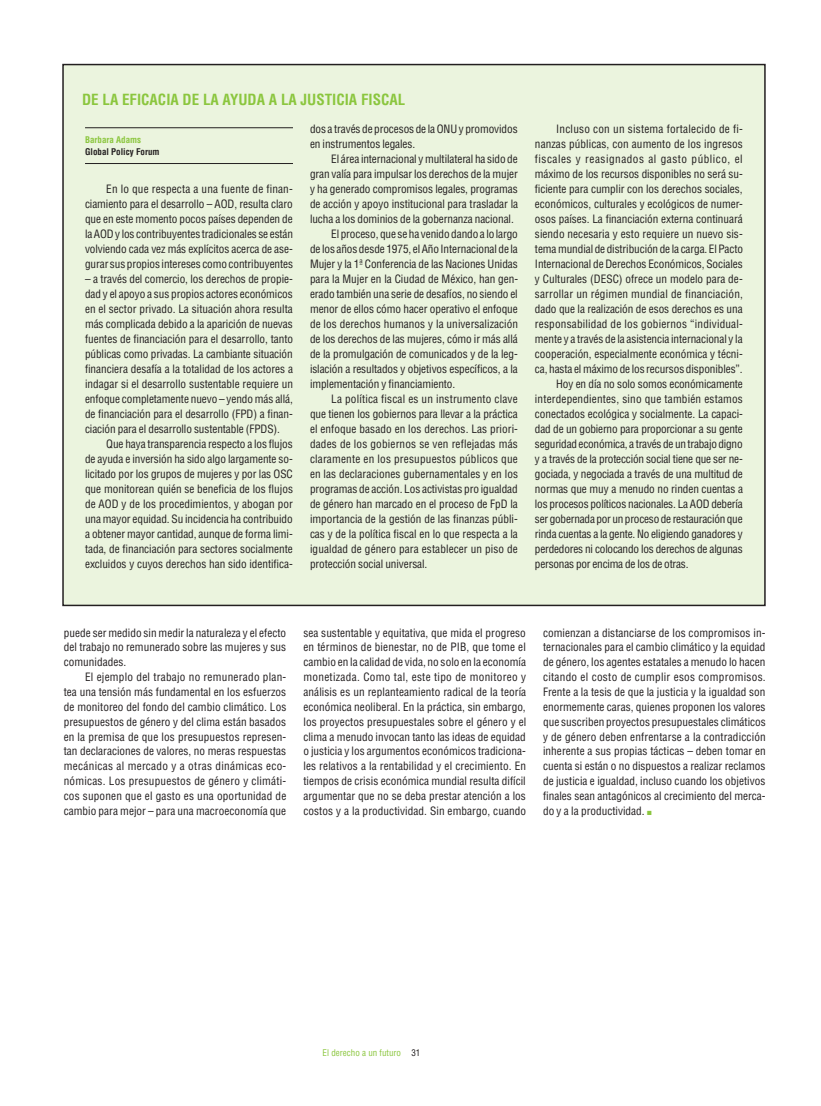
<style>
.page{position:relative;width:821px;height:1106px;background:#fff}
.page>*{position:absolute;margin:0;border:0;box-sizing:border-box;transform-origin:0 0}
.t1{font:700 condensed 15px "Helvetica";color:#8bc63e}
.t2{font:condensed 11.25px/14.9px "Helvetica";letter-spacing:-.01em;color:#231f20;text-align:justify}
.t3{font:condensed 11.25px "Helvetica";letter-spacing:.015em;color:#231f20}
.t4{font:condensed 11.25px "Helvetica";letter-spacing:.01em;color:#231f20}
.t5{font:condensed 11.25px "Helvetica";letter-spacing:.045em;color:#231f20}
.t6{font:condensed 11.25px "Helvetica";letter-spacing:.02em;color:#231f20}
.t7{font:condensed 9px "Helvetica";color:#8bc63e}
.t8{font:700 condensed 9px "Helvetica";color:#231f20}
.t9{font:700 condensed 9px "Helvetica";color:#8bc63e}
.s1{color:#8bc63e}
.s2{color:#231f20}
</style>
<div class="page">
<div style="left:63px;top:65px;width:702px;height:540px;background:#ebf4de"></div>
<hr style="left:85px;top:127px;width:208px;height:1px;background:#231f20">
<hr style="left:85px;top:163px;width:208px;height:1px;background:#231f20">
<h1 class="t1" style="left:82px;top:90px;width:63px">DE LA EFICACIA</h1>
<h1 class="t1" style="left:183px;top:90px;width:127px">DE LA AYUDAALA JUSTICIA</h1>
<h1 class="t1" style="left:361px;top:90px;width:16px">FISCAL</h1>
<p class="t9" style="left:85px;top:134px;width:58px">BARBARA ADAMS</p>
<p class="t8" style="left:85px;top:146px;width:76px">GLOBAL POLICY FORUM</p>
<p class="t2" style="left:85px;top:181px;width:210px;text-indent:21px">En lo que respecta a una fuente de finan&shy;ciamiento para el desarrollo – AOD, resulta claro que en este momento pocos países dependen de la AOD y los contribuyentes tradicionales se están volviendo cada vez más explícitos acerca de ase&shy;gurar sus propios intereses como contribuyentes</p>
<p class="t2" style="left:85px;top:271px;width:210px">– a través del comercio, los derechos de propie&shy;dad y el apoyo a sus propios actores económicos en el sector privado. La situación ahora resulta más complicada debido a la aparición de nuevas fuentes de financiación para el desarrollo, tanto públicas como privadas. La cambiante situación financiera desafía a la totalidad de los actores a indagar si el desarrollo sustentable requiere un enfoque completamente nuevo – yendo más allá, de financiación para el desarrollo (FPD) a finan&shy;ciación para el desarrollo sustentable (FPDS).</p>
<p class="t2" style="left:85px;top:436px;width:209px;text-indent:21px">Que haya transparencia respecto a los flujos de ayuda e inversión ha sido algo largamente so&shy;licitado por los grupos de mujeres y por las OSC que monitorean quién se beneficia de los flujos de AOD y de los procedimientos, y abogan por una mayor equidad. Su incidencia ha contribuido a obtener mayor cantidad, aunque de forma limi&shy;tada, de financiación para sectores socialmente excluidos y cuyos derechos han sido identifica-</p>
<p class="t2" style="left:310px;top:121px;width:209px">dos a través de procesos de la ONU y promovidos en instrumentos legales.</p>
<p class="t2" style="left:331px;top:151px;width:188px">El área internacional y multilateral ha sido de</p>
<p class="t2" style="left:310px;top:166px;width:209px">gran valía para impulsar los derechos de la mujer</p>
<p class="t2" style="left:310px;top:181px;width:209px">y ha generado compromisos legales, programas</p>
<p class="t2" style="left:310px;top:196px;width:210px">de acción y apoyo institucional para trasladar la</p>
<p class="t2" style="left:310px;top:211px;width:205px">lucha a los dominios de la gobernanza nacional.</p>
<p class="t2" style="left:331px;top:226px;width:188px">El proceso, que se ha venido dando a lo largo</p>
<p class="t2" style="left:310px;top:241px;width:209px">de los años desde 1975, el Año Internacional de la</p>
<p class="t2" style="left:310px;top:256px;width:209px">Mujer y la 1ª Conferencia de las Naciones Unidas</p>
<p class="t2" style="left:310px;top:271px;width:210px">para la Mujer en la Ciudad de México, han gen-</p>
<p class="t2" style="left:310px;top:286px;width:209px">erado también una serie de desafíos, no siendo el</p>
<p class="t2" style="left:310px;top:301px;width:209px">menor de ellos cómo hacer operativo el enfoque</p>
<p class="t2" style="left:310px;top:316px;width:210px">de los derechos humanos y la universalización</p>
<p class="t2" style="left:310px;top:331px;width:209px">de los derechos de las mujeres, cómo ir más allá</p>
<p class="t2" style="left:310px;top:346px;width:209px">de la promulgación de comunicados y de la leg-</p>
<p class="t2" style="left:310px;top:361px;width:209px">islación a resultados y objetivos específicos, a la</p>
<p class="t2" style="left:310px;top:376px;width:147px">implementación y financiamiento.</p>
<p class="t3" style="left:331px;top:392px;width:188px">La política fiscal es un instrumento clave</p>
<p class="t2" style="left:310px;top:406px;width:209px">que tienen los gobiernos para llevar a la práctica</p>
<p class="t2" style="left:310px;top:421px;width:209px">el enfoque basado en los derechos. Las priori-</p>
<p class="t3" style="left:310px;top:437px;width:209px">dades de los gobiernos se ven reflejadas más</p>
<p class="t3" style="left:310px;top:452px;width:209px">claramente en los presupuestos públicos que</p>
<p class="t2" style="left:310px;top:466px;width:209px">en las declaraciones gubernamentales y en los</p>
<p class="t2" style="left:310px;top:481px;width:209px">programas de acción. Los activistas pro igualdad</p>
<p class="t2" style="left:310px;top:496px;width:209px">de género han marcado en el proceso de FpD la</p>
<p class="t2" style="left:310px;top:511px;width:209px">importancia de la gestión de las finanzas públi-</p>
<p class="t2" style="left:310px;top:526px;width:209px">cas y de la política fiscal en lo que respecta a la</p>
<p class="t4" style="left:310px;top:542px;width:209px">igualdad de género para establecer un piso de</p>
<p class="t2" style="left:310px;top:556px;width:119px">protección social universal.</p>
<p class="t6" style="left:556px;top:122px;width:188px">Incluso con un sistema fortalecido de fi-</p>
<p class="t4" style="left:535px;top:137px;width:209px">nanzas públicas, con aumento de los ingresos</p>
<p class="t5" style="left:535px;top:152px;width:209px">fiscales y reasignados al gasto público, el</p>
<p class="t2" style="left:535px;top:166px;width:209px">máximo de los recursos disponibles no será su-</p>
<p class="t2" style="left:535px;top:181px;width:209px">ficiente para cumplir con los derechos sociales,</p>
<p class="t2" style="left:535px;top:196px;width:209px">económicos, culturales y ecológicos de numer-</p>
<p class="t2" style="left:535px;top:211px;width:209px">osos países. La financiación externa continuará</p>
<p class="t2" style="left:535px;top:226px;width:209px">siendo necesaria y esto requiere un nuevo sis-</p>
<p class="t2" style="left:535px;top:241px;width:210px">tema mundial de distribución de la carga. El Pacto</p>
<p class="t2" style="left:535px;top:256px;width:209px">Internacional de Derechos Económicos, Sociales</p>
<p class="t2" style="left:535px;top:271px;width:209px">y Culturales (DESC) ofrece un modelo para de-</p>
<p class="t3" style="left:535px;top:287px;width:209px">sarrollar un régimen mundial de financiación,</p>
<p class="t2" style="left:535px;top:301px;width:209px">dado que la realización de esos derechos es una</p>
<p class="t3" style="left:535px;top:317px;width:209px">responsabilidad de los gobiernos “individual-</p>
<p class="t2" style="left:535px;top:331px;width:209px">mente y a través de la asistencia internacional y la</p>
<p class="t2" style="left:535px;top:346px;width:209px">cooperación, especialmente económica y técni-</p>
<p class="t2" style="left:535px;top:361px;width:209px">ca, hasta el máximo de los recursos disponibles”.</p>
<p class="t2" style="left:556px;top:376px;width:188px">Hoy en día no solo somos económicamente</p>
<p class="t3" style="left:535px;top:392px;width:209px">interdependientes, sino que también estamos</p>
<p class="t2" style="left:535px;top:406px;width:209px">conectados ecológica y socialmente. La capaci-</p>
<p class="t2" style="left:535px;top:421px;width:209px">dad de un gobierno para proporcionar a su gente</p>
<p class="t2" style="left:535px;top:436px;width:209px">seguridad económica, a través de un trabajo digno</p>
<p class="t2" style="left:535px;top:451px;width:209px">y a través de la protección social tiene que ser ne-</p>
<p class="t2" style="left:535px;top:466px;width:209px">gociada, y negociada a través de una multitud de</p>
<p class="t2" style="left:535px;top:481px;width:210px">normas que muy a menudo no rinden cuentas a</p>
<p class="t2" style="left:535px;top:496px;width:209px">los procesos políticos nacionales. La AOD debería</p>
<p class="t2" style="left:535px;top:511px;width:209px">ser gobernada por un proceso de restauración que</p>
<p class="t2" style="left:535px;top:526px;width:209px">rinda cuentas a la gente. No eligiendo ganadores y</p>
<p class="t2" style="left:535px;top:541px;width:209px">perdedores ni colocando los derechos de algunas</p>
<p class="t2" style="left:535px;top:556px;width:155px">personas por encima de los de otras.</p>
<p class="t2" style="left:64px;top:625px;width:224px">puede ser medido sin medir la naturaleza y el efecto del trabajo no remunerado sobre las mujeres y sus comunidades.</p>
<p class="t2" style="left:64px;top:669px;width:224px;text-indent:21px">El ejemplo del trabajo no remunerado plan&shy;tea una tensión más fundamental en los esfuerzos de monitoreo del fondo del cambio climático. Los presupuestos de género y del clima están basados en la premisa de que los presupuestos represen&shy;tan declaraciones de valores, no meras respuestas mecánicas al mercado y a otras dinámicas eco&shy;nómicas. Los presupuestos de género y climáti&shy;cos suponen que el gasto es una oportunidad de cambio para mejor – para una macroeconomía que</p>
<p class="t2" style="left:303px;top:625px;width:224px">sea sustentable y equitativa, que mida el progreso en términos de bienestar, no de PIB, que tome el cambio en la calidad de vida, no solo en la economía monetizada. Como tal, este tipo de monitoreo y análisis es un replanteamiento radical de la teoría económica neoliberal. En la práctica, sin embargo, los proyectos presupuestales sobre el género y el clima a menudo invocan tanto las ideas de equidad o justicia y los argumentos económicos tradiciona&shy;les relativos a la rentabilidad y el crecimiento. En tiempos de crisis económica mundial resulta difícil argumentar que no se deba prestar atención a los costos y a la productividad. Sin embargo, cuando</p>
<p class="t2" style="left:543px;top:625px;width:224px">comienzan a distanciarse de los compromisos in&shy;ternacionales para el cambio climático y la equidad de género, los agentes estatales a menudo lo hacen citando el costo de cumplir esos compromisos.<br>Frente a la tesis de que la justicia y la igualdad son enormemente caras, quienes proponen los valores que suscriben proyectos presupuestales climáticos y de género deben enfrentarse a la contradicción inherente a sus propias tácticas – deben tomar en cuenta si están o no dispuestos a realizar reclamos de justicia e igualdad, incluso cuando los objetivos finales sean antagónicos al crecimiento del merca&shy;do y a la productividad. <span class="s1">■</span></p>
<p class="t7" style="left:322px;top:1047px;width:99px">El derecho a un futuro <span class="s2">31</span></p>
</div>
